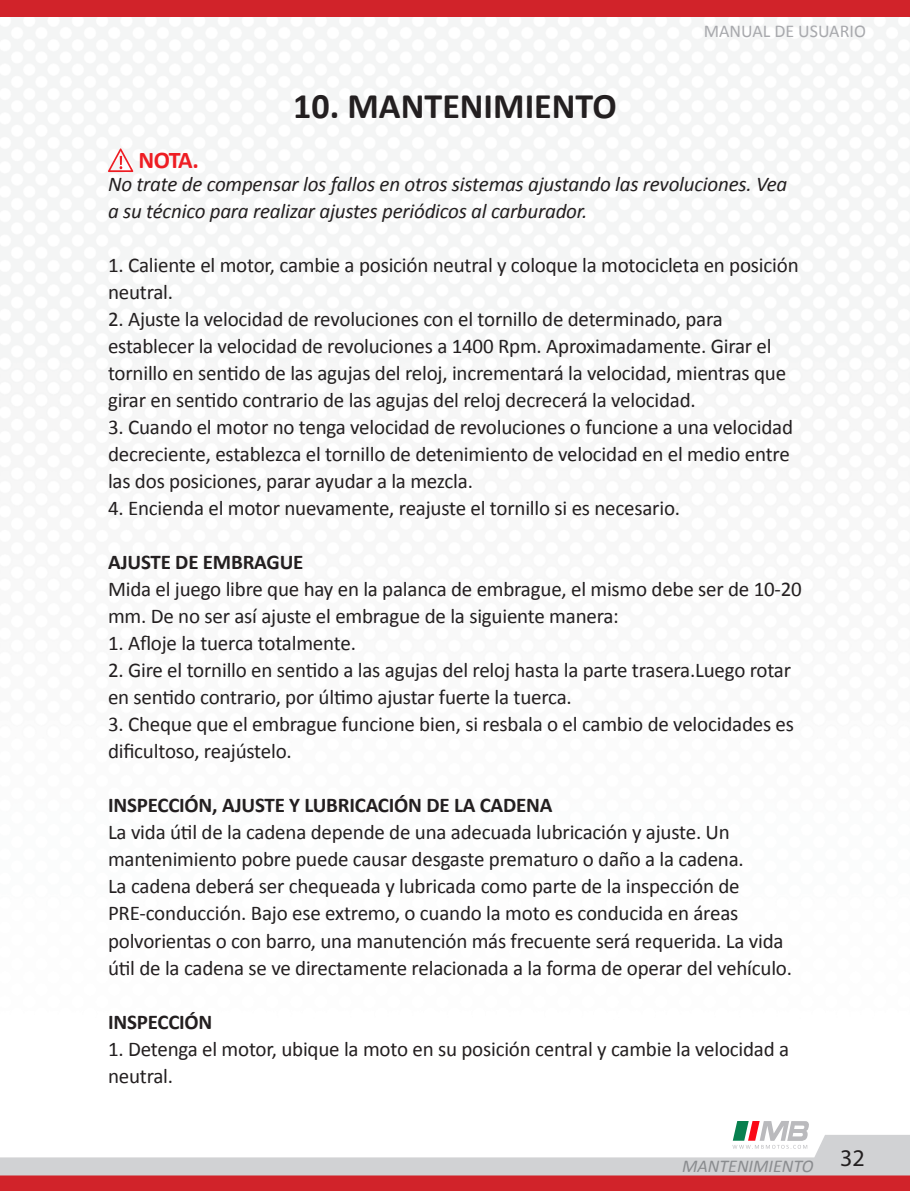
<style>
.page{position:relative;width:910px;height:1191px;background:#fff}
.page>*{position:absolute;margin:0;border:0;box-sizing:border-box;transform-origin:0 0}
.t1{font:700 36px "Calibri";color:#231f20}
.t2{font:700 24px "Calibri";color:#ee1d23}
.t3{font:24px "Myriad Pro";color:#231f20}
.t4{font:21px/27px "Calibri";letter-spacing:-.01em;color:#231f20}
.t5{font:italic 21px/27px "Calibri";letter-spacing:-.01em;color:#231f20}
.t6{font:700 21px "Calibri";letter-spacing:-.01em;color:#231f20}
.t7{font:18px "Calibri";color:#a8a9ad}
.t8{font:italic 18px "Calibri";color:#8a8c8f}
</style>
<div class="page">
<div style="left:0;top:0;width:910px;height:17px;background:#d1232a"></div>
<svg style="left:0;top:1121px;width:910px;height:70px"></svg>
<svg style="left:108px;top:148px;width:25px;height:24px"></svg>
<p class="t2" style="left:139px;top:145px;width:62px">NOTA.</p>
<p class="t1" style="left:293px;top:83px;width:325px">10. MANTENIMIENTO</p>
<p class="t7" style="left:704px;top:20px;width:164px">MANUAL DE USUARIO</p>
<p class="t5" style="left:108px;top:170px;width:681px">No trate de compensar los fallos en otros sistemas ajustando las revoluciones. Vea a su técnico para realizar ajustes periódicos al carburador.</p>
<p class="t4" style="left:108px;top:252px;width:692px">1. Caliente el motor, cambie a posición neutral y coloque la motocicleta en posición neutral.</p>
<p class="t4" style="left:108px;top:306px;width:680px">2. Ajuste la velocidad de revoluciones con el tornillo de determinado, para establecer la velocidad de revoluciones a 1400 Rpm. Aproximadamente. Girar el tornillo en sentido de las agujas del reloj, incrementará la velocidad, mientras que girar en sentido contrario de las agujas del reloj decrecerá la velocidad.</p>
<p class="t4" style="left:108px;top:414px;width:686px">3. Cuando el motor no tenga velocidad de revoluciones o funcione a una velocidad decreciente, establezca el tornillo de detenimiento de velocidad en el medio entre las dos posiciones, parar ayudar a la mezcla.</p>
<p class="t4" style="left:108px;top:495px;width:574px">4. Encienda el motor nuevamente, reajuste el tornillo si es necesario.</p>
<p class="t6" style="left:108px;top:549px;width:197px">AJUSTE DE EMBRAGUE</p>
<p class="t4" style="left:108px;top:576px;width:695px">Mida el juego libre que hay en la palanca de embrague, el mismo debe ser de 10-20 mm. De no ser así ajuste el embrague de la siguiente manera:</p>
<p class="t4" style="left:108px;top:630px;width:249px">1. Afloje la tuerca totalmente.</p>
<p class="t4" style="left:108px;top:657px;width:685px">2. Gire el tornillo en sentido a las agujas del reloj hasta la parte trasera.Luego rotar en sentido contrario, por último ajustar fuerte la tuerca.</p>
<p class="t4" style="left:108px;top:711px;width:688px">3. Cheque que el embrague funcione bien, si resbala o el cambio de velocidades es dificultoso, reajústelo.</p>
<p class="t6" style="left:108px;top:792px;width:446px">INSPECCIÓN, AJUSTE Y LUBRICACIÓN DE LA CADENA</p>
<p class="t4" style="left:108px;top:819px;width:637px">La vida útil de la cadena depende de una adecuada lubricación y ajuste. Un mantenimiento pobre puede causar desgaste prematuro o daño a la cadena.</p>
<p class="t4" style="left:108px;top:873px;width:686px">La cadena deberá ser chequeada y lubricada como parte de la inspección de PRE-conducción. Bajo ese extremo, o cuando la moto es conducida en áreas polvorientas o con barro, una manutención más frecuente será requerida. La vida útil de la cadena se ve directamente relacionada a la forma de operar del vehículo.</p>
<p class="t6" style="left:108px;top:1008px;width:106px">INSPECCIÓN</p>
<p class="t4" style="left:108px;top:1035px;width:683px">1. Detenga el motor, ubique la moto en su posición central y cambie la velocidad a neutral.</p>
<p class="t8" style="left:682px;top:1153px;width:133px">MANTENIMIENTO</p>
<p class="t3" style="left:840px;top:1142px;width:26px">32</p>
</div>
